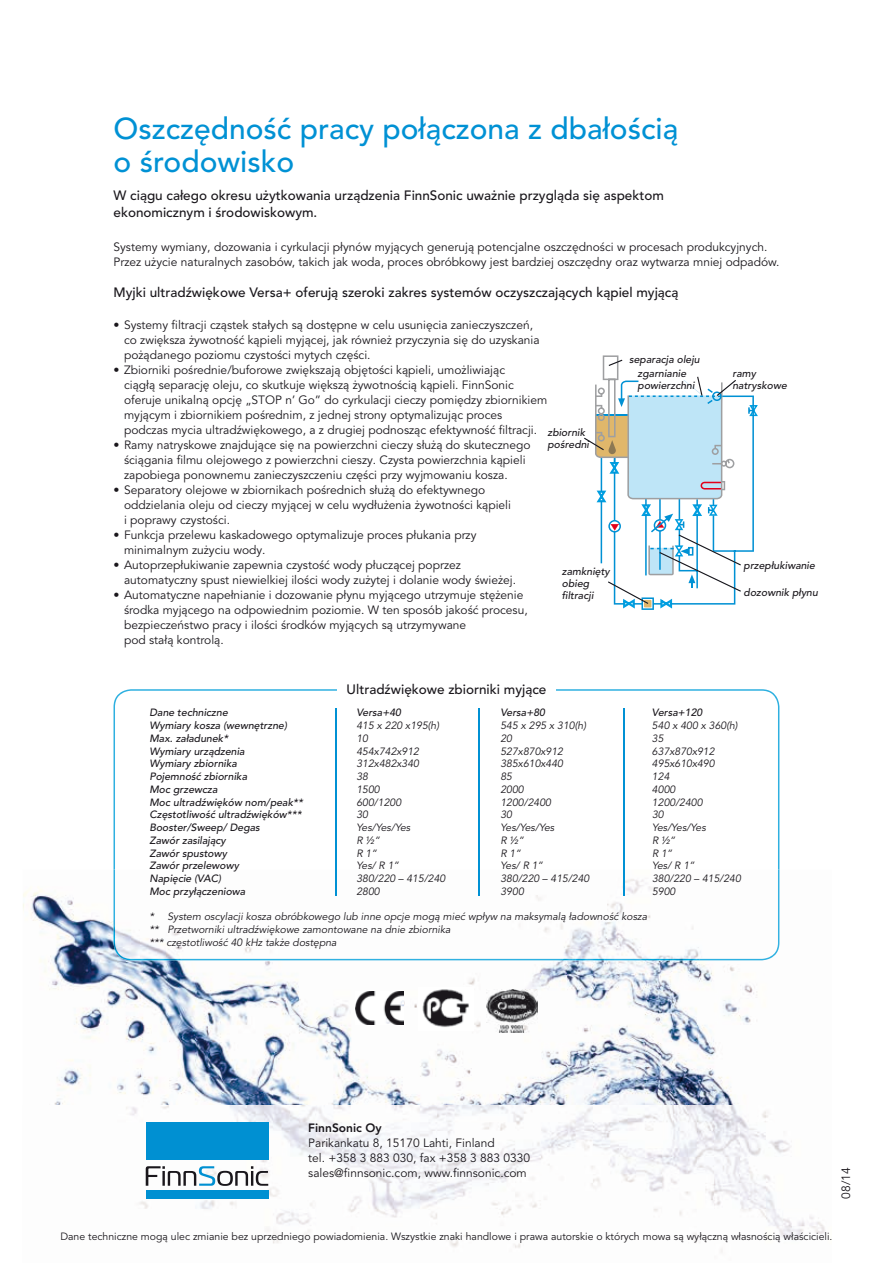
<style>
.page{position:relative;width:893px;height:1263px;background:#fff}
.page>*{position:absolute;margin:0;border:0;box-sizing:border-box;transform-origin:0 0}
.t1{font:500 30px/33px "Avenir LT Pro";color:#0091d4}
.t2{font:500 13.5px/16.5px "Avenir LT Pro";color:#1a171c}
.t3{font:12px/15px "Avenir LT Pro";color:#1a171c}
.t4{font:800 12px "Avenir LT Pro";color:#1a171c}
.t5{font:italic 10.5px/12.8px "Avenir LT Pro";color:#1a171c}
.t6{font:italic 500 10.5px/12px "Avenir LT Pro";color:#1a171c}
.t7{font:10.5px "Avenir LT Pro";color:#1a171c}
.t8{font:italic 10.5px "Avenir LT Pro";letter-spacing:-.045em;color:#1a171c}
</style>
<div class="page">
<img style="left:23px;top:869px;width:757px;height:237px">
<svg style="left:114px;top:689px;width:665px;height:180px"></svg>
<img style="left:114px;top:869px;width:665px;height:91px">
<img style="left:355px;top:991px;width:49px;height:34px">
<svg style="left:126px;top:1106px;width:699px;height:147px"></svg>
<img style="left:419px;top:987px;width:54px;height:43px">
<img style="left:486px;top:989px;width:52px;height:44px">
<svg style="left:146px;top:1166px;width:122px;height:20px"></svg>
<div style="left:146px;top:1122px;width:122px;height:38px;background:#0090d2"></div>
<div style="left:146px;top:1190px;width:122px;height:8px;background:#0090d2"></div>
<svg style="left:584px;top:355px;width:174px;height:255px"></svg>
<hr style="left:335px;top:708px;width:1px;height:188px;background:#0091d4">
<hr style="left:478px;top:708px;width:2px;height:188px;background:#0091d4">
<hr style="left:623px;top:708px;width:2px;height:188px;background:#0091d4">
<div style="left:337px;top:683px;width:219px;height:14px;background:#fff"></div>
<h1 class="t1" style="left:114px;top:113px;width:566px">Oszczędność pracy połączona z dbałością o środowisko</h1>
<p class="t2" style="left:114px;top:187px;width:552px">W ciągu całego okresu użytkowania urządzenia FinnSonic uważnie przygląda się aspektom ekonomicznym i środowiskowym.</p>
<p class="t3" style="left:114px;top:239px;width:668px">Systemy wymiany, dozowania i cyrkulacji płynów myjących generują potencjalne oszczędności w procesach produkcyjnych.<br>Przez użycie naturalnych zasobów, takich jak woda, proces obróbkowy jest bardziej oszczędny oraz wytwarza mniej odpadów.</p>
<p class="t2" style="left:114px;top:284px;width:566px">Myjki ultradźwiękowe Versa+ oferują szeroki zakres systemów oczyszczających kąpiel myjącą</p>
<p class="t3" style="left:124px;top:317px;width:417px;text-indent:-10px">• Systemy filtracji cząstek stałych są dostępne w celu usunięcia zanieczyszczeń, co zwiększa żywotność kąpieli myjącej, jak również przyczynia się do uzyskania pożądanego poziomu czystości mytych części.</p>
<p class="t3" style="left:124px;top:362px;width:425px;text-indent:-10px">• Zbiorniki pośrednie/buforowe zwiększają objętości kąpieli, umożliwiając<br>ciągłą separację oleju, co skutkuje większą żywotnością kąpieli. FinnSonic oferuje unikalną opcję „STOP n’ Go” do cyrkulacji cieczy pomiędzy zbiornikiem myjącym i zbiornikiem pośrednim, z jednej strony optymalizując proces podczas mycia ultradźwiękowego, a z drugiej podnosząc efektywność filtracji.</p>
<p class="t3" style="left:124px;top:437px;width:408px;text-indent:-10px">• Ramy natryskowe znajdujące się na powierzchni cieczy służą do skutecznego ściągania filmu olejowego z powierzchni cieszy. Czysta powierzchnia kąpieli zapobiega ponownemu zanieczyszczeniu części przy wyjmowaniu kosza.</p>
<p class="t3" style="left:124px;top:482px;width:388px;text-indent:-10px">• Separatory olejowe w zbiornikach pośrednich służą do efektywnego oddzielania oleju od cieczy myjącej w celu wydłużenia żywotności kąpieli i poprawy czystości.</p>
<p class="t3" style="left:124px;top:527px;width:354px;text-indent:-10px">• Funkcja przelewu kaskadowego optymalizuje proces płukania przy minimalnym zużyciu wody.</p>
<p class="t3" style="left:124px;top:557px;width:394px;text-indent:-10px">• Autoprzepłukiwanie zapewnia czystość wody płuczącej poprzez automatyczny spust niewielkiej ilości wody zużytej i dolanie wody świeżej.</p>
<p class="t3" style="left:124px;top:587px;width:405px;text-indent:-10px">• Automatyczne napełnianie i dozowanie płynu myjącego utrzymuje stężenie środka myjącego na odpowiednim poziomie. W ten sposób jakość procesu, bezpieczeństwo pracy i ilości środków myjących są utrzymywane<br>pod stałą kontrolą.</p>
<p class="t6" style="left:629px;top:352px;width:72px;line-height:14.4px;text-align:center">separacja oleju zgarnianie</p>
<p class="t6" style="left:638px;top:379px;width:58px">powierzchni</p>
<p class="t6" style="left:732px;top:368px;width:56px">ramy natryskowe</p>
<p class="t6" style="left:547px;top:426px;width:43px">zbiornik pośredni</p>
<p class="t6" style="left:744px;top:559px;width:73px">przepłukiwanie</p>
<p class="t6" style="left:744px;top:586px;width:76px">dozownik płynu</p>
<p class="t6" style="left:562px;top:566px;width:50px">zamknięty obieg filtracji</p>
<p class="t2" style="left:347px;top:681px;width:201px">Ultradźwiękowe zbiorniki myjące</p>
<p class="t6" style="left:149px;top:707px;width:80px">Dane techniczne</p>
<p class="t6" style="left:356px;top:707px;width:46px">Versa+40</p>
<p class="t6" style="left:500px;top:707px;width:46px">Versa+80</p>
<p class="t6" style="left:652px;top:707px;width:52px">Versa+120</p>
<p class="t6" style="left:149px;top:719px;width:139px">Wymiary kosza (wewnętrzne)</p>
<p class="t5" style="left:356px;top:719px;width:84px">415 x 220 x195(h)</p>
<p class="t5" style="left:500px;top:719px;width:87px">545 x 295 x 310(h)</p>
<p class="t5" style="left:652px;top:719px;width:87px">540 x 400 x 360(h)</p>
<p class="t6" style="left:149px;top:732px;width:80px">Max. załadunek*</p>
<p class="t5" style="left:356px;top:732px;width:13px">10</p>
<p class="t5" style="left:500px;top:732px;width:13px">20</p>
<p class="t5" style="left:652px;top:732px;width:13px">35</p>
<p class="t6" style="left:149px;top:745px;width:97px">Wymiary urządzenia</p>
<p class="t5" style="left:356px;top:745px;width:64px">454x742x912</p>
<p class="t5" style="left:500px;top:745px;width:64px">527x870x912</p>
<p class="t5" style="left:652px;top:745px;width:64px">637x870x912</p>
<p class="t6" style="left:149px;top:758px;width:89px">Wymiary zbiornika</p>
<p class="t5" style="left:356px;top:757px;width:64px">312x482x340</p>
<p class="t5" style="left:500px;top:757px;width:64px">385x610x440</p>
<p class="t5" style="left:652px;top:757px;width:64px">495x610x490</p>
<p class="t6" style="left:149px;top:770px;width:99px">Pojemność zbiornika</p>
<p class="t5" style="left:356px;top:770px;width:13px">38</p>
<p class="t5" style="left:500px;top:770px;width:13px">85</p>
<p class="t5" style="left:652px;top:770px;width:19px">124</p>
<p class="t6" style="left:149px;top:783px;width:70px">Moc grzewcza</p>
<p class="t5" style="left:356px;top:783px;width:25px">1500</p>
<p class="t5" style="left:500px;top:783px;width:25px">2000</p>
<p class="t5" style="left:652px;top:783px;width:25px">4000</p>
<p class="t6" style="left:149px;top:796px;width:155px">Moc ultradźwięków nom/peak**</p>
<p class="t5" style="left:356px;top:796px;width:46px">600/1200</p>
<p class="t5" style="left:500px;top:796px;width:52px">1200/2400</p>
<p class="t5" style="left:652px;top:796px;width:52px">1200/2400</p>
<p class="t6" style="left:149px;top:809px;width:154px">Częstotliwość ultradźwięków***</p>
<p class="t5" style="left:356px;top:808px;width:13px">30</p>
<p class="t5" style="left:500px;top:808px;width:13px">30</p>
<p class="t5" style="left:652px;top:808px;width:13px">30</p>
<p class="t6" style="left:149px;top:821px;width:112px">Booster/Sweep/ Degas</p>
<p class="t8" style="left:356px;top:821px;width:55px">Yes/Yes/Yes</p>
<p class="t8" style="left:500px;top:821px;width:55px">Yes/Yes/Yes</p>
<p class="t8" style="left:652px;top:821px;width:55px">Yes/Yes/Yes</p>
<p class="t6" style="left:149px;top:834px;width:78px">Zawór zasilający</p>
<p class="t5" style="left:356px;top:834px;width:25px">R ½”</p>
<p class="t5" style="left:500px;top:834px;width:25px">R ½”</p>
<p class="t5" style="left:652px;top:834px;width:25px">R ½”</p>
<p class="t6" style="left:149px;top:847px;width:79px">Zawór spustowy</p>
<p class="t5" style="left:356px;top:847px;width:22px">R 1”</p>
<p class="t5" style="left:500px;top:847px;width:22px">R 1”</p>
<p class="t5" style="left:652px;top:847px;width:22px">R 1”</p>
<p class="t6" style="left:149px;top:860px;width:91px">Zawór przelewowy</p>
<p class="t5" style="left:356px;top:859px;width:44px">Yes/ R 1”</p>
<p class="t5" style="left:500px;top:859px;width:44px">Yes/ R 1”</p>
<p class="t5" style="left:652px;top:859px;width:44px">Yes/ R 1”</p>
<p class="t6" style="left:149px;top:872px;width:73px">Napięcie (VAC)</p>
<p class="t5" style="left:356px;top:872px;width:90px">380/220 – 415/240</p>
<p class="t5" style="left:500px;top:872px;width:90px">380/220 – 415/240</p>
<p class="t5" style="left:652px;top:872px;width:90px">380/220 – 415/240</p>
<p class="t6" style="left:149px;top:885px;width:97px">Moc przyłączeniowa</p>
<p class="t5" style="left:356px;top:885px;width:25px">2800</p>
<p class="t5" style="left:500px;top:885px;width:25px">3900</p>
<p class="t5" style="left:652px;top:885px;width:25px">5900</p>
<p class="t5" style="left:149px;top:910px;width:499px">* System oscylacji kosza obróbkowego lub inne opcje mogą mieć wpływ na maksymalą ładowność kosza ** Przetworniki ultradźwiękowe zamontowane na dnie zbiornika<br>*** częstotliwość 40 kHz także dostępna</p>
<p class="t4" style="left:308px;top:1120px;width:75px">FinnSonic Oy</p>
<p class="t3" style="left:308px;top:1135px;width:223px">Parikankatu 8, 15170 Lahti, Finland<br>tel. +358 3 883 030, fax +358 3 883 0330 sales@finnsonic.com, www.finnsonic.com</p>
<p class="t3" style="left:839px;top:1198px;width:33px;rotate:-90deg">08/14</p>
<p class="t7" style="left:60px;top:1230px;width:774px">Dane techniczne mogą ulec zmianie bez uprzedniego powiadomienia. Wszystkie znaki handlowe i prawa autorskie o których mowa są wyłączną własnością właścicieli.</p>
</div>
